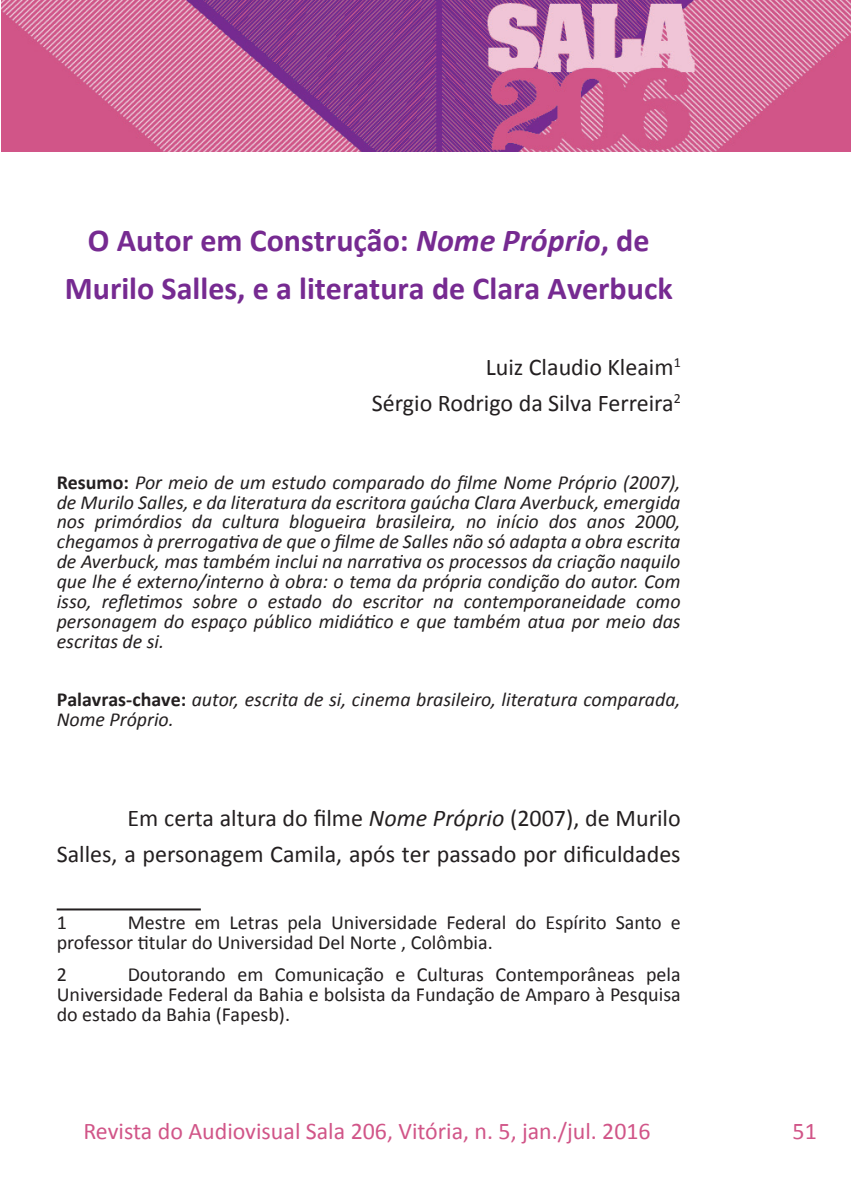
<style>
.page{position:relative;width:851px;height:1191px;background:#fff}
.page>*{position:absolute;margin:0;border:0;box-sizing:border-box;transform-origin:0 0}
.t1{font:700 32px/48px "Calibri";color:#762a91;text-align:center}
.t2{font:24px/36px "Calibri";color:#231f20;text-align:right}
.t3{font:24px "Calibri";color:#d15588}
.t4{font:italic 20px/20px "Calibri";color:#231f20;text-align:justify}
.t5{font:20px/20px "Calibri";color:#231f20}
.s1{font-style:italic}
.s2{font-weight:700;font-style:normal}
</style>
<div class="page">
<img style="left:2px;top:0;width:848px;height:152px">
<hr style="left:57px;top:908px;width:144px;height:2px;background:#231f20">
<h1 class="t1" style="left:65px;top:216px;width:609px">O Autor em Construção: <span class="s1">Nome Próprio</span>, de<br>Murilo Salles, e a literatura de Clara Averbuck</h1>
<p class="t2" style="left:372px;top:349px;width:310px">Luiz Claudio Kleaim<sup>1<br></sup>Sérgio Rodrigo da Silva Ferreira<sup>2</sup></p>
<p class="t4" style="left:57px;top:471px;width:625px"><span class="s2">Resumo:</span> Por meio de um estudo comparado do filme Nome Próprio (2007), de Murilo Salles, e da literatura da escritora gaúcha Clara Averbuck, emergida nos primórdios da cultura blogueira brasileira, no início dos anos 2000, chegamos à prerrogativa de que o filme de Salles não só adapta a obra escrita de Averbuck, mas também inclui na narrativa os processos da criação naquilo que lhe é externo/interno à obra: o tema da própria condição do autor. Com isso, refletimos sobre o estado do escritor na contemporaneidade como personagem do espaço público midiático e que também atua por meio das escritas de si.</p>
<p class="t4" style="left:57px;top:688px;width:625px"><span class="s2">Palavras-chave:</span> autor, escrita de si, cinema brasileiro, literatura comparada,<br>Nome Próprio.</p>
<p class="t2" style="left:57px;top:800px;width:625px">Em certa altura do filme <span class="s1">Nome Próprio</span> (2007), de Murilo<br>Salles, a personagem Camila, após ter passado por dificuldades</p>
<p class="t5" style="left:57px;top:913px;width:625px;text-indent:71px">Mestre em Letras pela Universidade Federal do Espírito Santo e professor titular do Universidad Del Norte , Colômbia.</p>
<p class="t5" style="left:57px;top:964px;width:12px">2</p>
<p class="t5" style="left:57px;top:913px;width:12px">1</p>
<p class="t5" style="left:57px;top:964px;width:625px;text-align:justify;text-indent:71px">Doutorando em Comunicação e Culturas Contemporâneas pela Universidade Federal da Bahia e bolsista da Fundação de Amparo à Pesquisa do estado da Bahia (Fapesb).</p>
<p class="t3" style="left:83px;top:1116px;width:568px">Revista do Audiovisual Sala 206, Vitória, n. 5, jan./jul. 2016</p>
<p class="t3" style="left:792px;top:1116px;width:26px">51</p>
</div>
